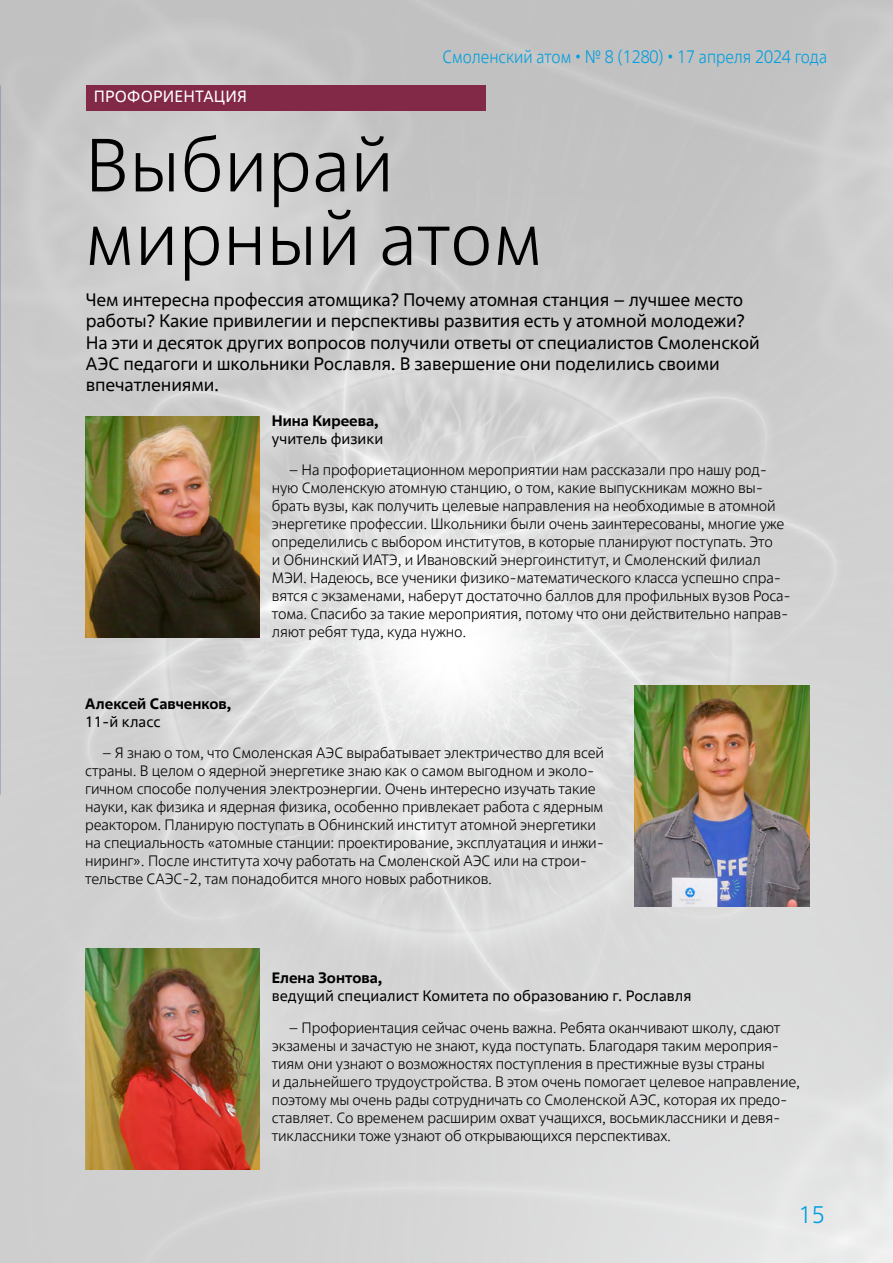
<style>
.page{position:relative;width:893px;height:1263px;background:#fff}
.page>*{position:absolute;margin:0;border:0;box-sizing:border-box;transform-origin:0 0}
.t1{font:300 75px/73.5px "Rosatom";letter-spacing:.01em;color:#000}
.t2{font:300 24px "Rosatom";color:#009fdf}
.t3{font:18px/21px "Rosatom";letter-spacing:-.01em;color:#000}
.t4{font:300 18px "Rosatom";color:#009fdf;scale:.9 1}
.t5{font:16.2px "Rosatom";letter-spacing:.01em;color:#fff}
.t6{font:300 15px/18px "Rosatom";letter-spacing:-.01em;color:#000}
.t7{font:15px "Rosatom";color:#000}
.t8{font:700 15px "Rosatom";color:#000}
</style>
<div class="page">
<img style="left:0;top:0;width:893px;height:1263px">
<div style="left:86px;top:85px;width:399px;height:26px;background:#822947"></div>
<img style="left:85px;top:417px;width:174px;height:220px">
<img style="left:635px;top:685px;width:174px;height:221px">
<img style="left:85px;top:949px;width:174px;height:220px">
<p class="t4" style="left:442px;top:45px;width:429px">Смоленский атом • № 8 (1280) • 17 апреля 2024 года</p>
<p class="t5" style="left:94px;top:87px;width:155px">ПРОФОРИЕНТАЦИЯ</p>
<h1 class="t1" style="left:85px;top:130px;width:459px">Выбирай мирный атом</h1>
<p class="t3" style="left:86px;top:289px;width:675px">Чем интересна профессия атомщика? Почему атомная станция – лучшее место работы? Какие привилегии и перспективы развития есть у атомной молодежи?<br>На эти и десяток других вопросов получили ответы от специалистов Смоленской АЭС педагоги и школьники Рославля. В завершение они поделились своими впечатлениями.</p>
<p class="t8" style="left:272px;top:411px;width:108px">Нина Киреева,</p>
<p class="t7" style="left:272px;top:429px;width:113px">учитель физики</p>
<p class="t8" style="left:85px;top:694px;width:148px">Алексей Савченков,</p>
<p class="t7" style="left:85px;top:712px;width:77px">11-й класс</p>
<p class="t6" style="left:272px;top:461px;width:521px;text-indent:17px">– На профориетационном мероприятии нам рассказали про нашу род&shy;ную Смоленскую атомную станцию, о том, какие выпускникам можно вы&shy;брать вузы, как получить целевые направления на необходимые в атомной энергетике профессии. Школьники были очень заинтересованы, многие уже определились с выбором институтов, в которые планируют поступать. Это<br>и Обнинский ИАТЭ, и Ивановский энергоинститут, и Смоленский филиал МЭИ. Надеюсь, все ученики физико-математического класса успешно спра&shy;вятся с экзаменами, наберут достаточно баллов для профильных вузов Роса&shy;тома. Спасибо за такие мероприятия, потому что они действительно направ&shy;ляют ребят туда, куда нужно.</p>
<p class="t6" style="left:85px;top:744px;width:520px;text-indent:17px">– Я знаю о том, что Смоленская АЭС вырабатывает электричество для всей страны. В целом о ядерной энергетике знаю как о самом выгодном и эколо&shy;гичном способе получения электроэнергии. Очень интересно изучать такие науки, как физика и ядерная физика, особенно привлекает работа с ядерным реактором. Планирую поступать в Обнинский институт атомной энергетики на специальность «атомные станции: проектирование, эксплуатация и инжи&shy;ниринг». После института хочу работать на Смоленской АЭС или на строи&shy;тельстве САЭС‑ 2, там понадобится много новых работников.</p>
<p class="t8" style="left:272px;top:968px;width:112px">Елена Зонтова,</p>
<p class="t7" style="left:272px;top:986px;width:421px">ведущий специалист Комитета по образованию г. Рославля</p>
<p class="t6" style="left:272px;top:1019px;width:530px;text-indent:17px">– Профориентация сейчас очень важна. Ребята оканчивают школу, сдают экзамены и зачастую не знают, куда поступать. Благодаря таким мероприя&shy;тиям они узнают о возможностях поступления в престижные вузы страны<br>и дальнейшего трудоустройства. В этом очень помогает целевое направление, поэтому мы очень рады сотрудничать со Смоленской АЭС, которая их предо&shy;ставляет. Со временем расширим охват учащихся, восьмиклассники и девя&shy;тиклассники тоже узнают об открывающихся перспективах.</p>
<h2 class="t2" style="left:798px;top:1199px;width:28px">15</h2>
</div>
